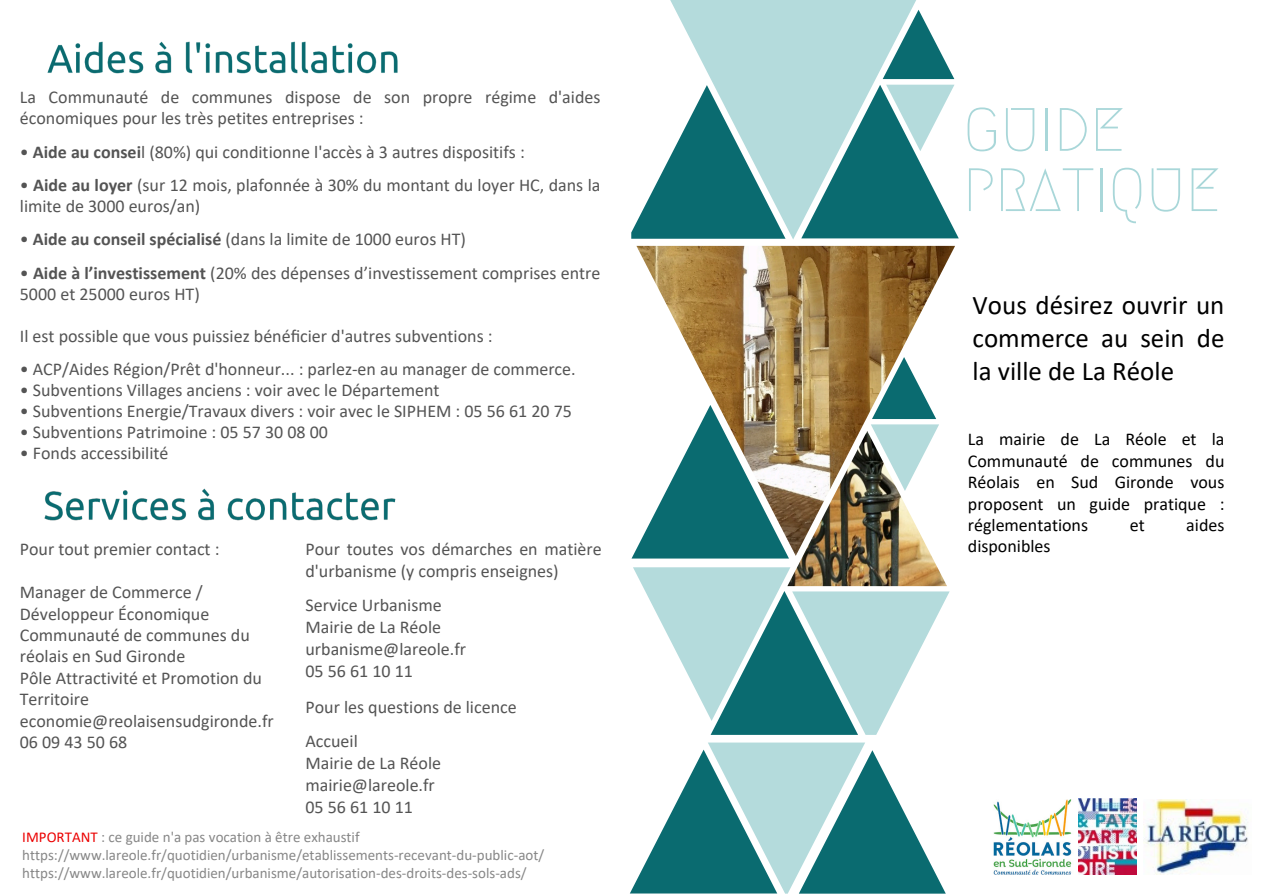
<style>
.page{position:relative;width:1263px;height:894px;background:#fff}
.page>*{position:absolute;margin:0;border:0;box-sizing:border-box;transform-origin:0 0}
.t1{font:27px/32.7px "Calibri";color:#000;text-align:justify}
.t2{font:18px/21.3px "Calibri";color:#545454}
.t3{font:18px/21.3px "Calibri";color:#000;text-align:justify}
.t4{font:15px "Calibri";color:#878787}
.s1{font-weight:700}
.s2{color:#eb0000}
</style>
<div class="page">
<svg style="left:630px;top:742px;width:316px;height:151px"></svg>
<img style="left:636px;top:246px;width:319px;height:185px">
<svg style="left:632px;top:405px;width:157px;height:153px"></svg>
<svg style="left:633px;top:567px;width:316px;height:167px"></svg>
<svg style="left:670px;top:0;width:246px;height:239px;background:#bcdedf"></svg>
<img style="left:787px;top:431px;width:160px;height:155px">
<svg style="left:631px;top:85px;width:154px;height:154px"></svg>
<svg style="left:871px;top:357px;width:68px;height:134px"></svg>
<svg style="left:801px;top:85px;width:158px;height:153px"></svg>
<svg style="left:883px;top:10px;width:71px;height:69px"></svg>
<img style="left:1143px;top:799px;width:105px;height:75px">
<img style="left:1079px;top:798px;width:57px;height:76px">
<img style="left:47px;top:41px;width:351px;height:33px">
<img style="left:44px;top:488px;width:352px;height:33px">
<svg style="left:968px;top:107px;width:28px;height:44px"></svg>
<svg style="left:1006px;top:108px;width:28px;height:43px"></svg>
<hr style="left:1046px;top:108px;width:2px;height:43px;background:#a9d7d9">
<svg style="left:1060px;top:108px;width:27px;height:43px"></svg>
<svg style="left:1096px;top:108px;width:27px;height:43px"></svg>
<svg style="left:969px;top:168px;width:24px;height:43px"></svg>
<svg style="left:1001px;top:168px;width:92px;height:43px"></svg>
<hr style="left:1100px;top:168px;width:2px;height:43px;background:#a9d7d9">
<svg style="left:1113px;top:168px;width:28px;height:55px"></svg>
<svg style="left:1152px;top:168px;width:28px;height:43px"></svg>
<svg style="left:1192px;top:168px;width:26px;height:43px"></svg>
<img style="left:993px;top:799px;width:79px;height:75px">
<h2 class="t2" style="left:20px;top:88px;width:582px">La Communauté de communes dispose de son propre régime d'aides économiques pour les très petites entreprises :</h2>
<h2 class="t2" style="left:20px;top:142px;width:506px">• <span class="s1">Aide au consei</span>l (80%) qui conditionne l'accès à 3 autres dispositifs :</h2>
<h2 class="t2" style="left:20px;top:176px;width:582px">• <span class="s1">Aide au loyer</span> (sur 12 mois, plafonnée à 30% du montant du loyer HC, dans la limite de 3000 euros/an)</h2>
<h2 class="t2" style="left:20px;top:230px;width:448px">• <span class="s1">Aide au conseil spécialisé</span> (dans la limite de 1000 euros HT)</h2>
<h2 class="t2" style="left:20px;top:263px;width:582px">• <span class="s1">Aide à l’investissement</span> (20% des dépenses d’investissement comprises entre<br>5000 et 25000 euros HT)</h2>
<h2 class="t2" style="left:20px;top:326px;width:474px">Il est possible que vous puissiez bénéficier d'autres subventions :</h2>
<p class="t2" style="left:20px;top:359px;width:557px">• ACP/Aides Région/Prêt d'honneur... : parlez-en au manager de commerce.</p>
<p class="t2" style="left:20px;top:380px;width:421px">• Subventions Villages anciens : voir avec le Département</p>
<p class="t2" style="left:20px;top:401px;width:554px">• Subventions Energie/Travaux divers : voir avec le SIPHEM : 05 56 61 20 75</p>
<p class="t2" style="left:20px;top:422px;width:310px">• Subventions Patrimoine : 05 57 30 08 00</p>
<p class="t2" style="left:20px;top:443px;width:150px">• Fonds accessibilité</p>
<h1 class="t1" style="left:973px;top:291px;width:253px">Vous désirez ouvrir un commerce au sein de la ville de La Réole</h1>
<p class="t3" style="left:968px;top:430px;width:258px">La mairie de La Réole et la Communauté de communes du Réolais en Sud Gironde vous proposent un guide pratique : réglementations</p>
<p class="t3" style="left:1130px;top:515px;width:16px">et</p>
<p class="t3" style="left:1186px;top:515px;width:40px">aides</p>
<h2 class="t2" style="left:305px;top:539px;width:298px">Pour toutes vos démarches en matière</h2>
<p class="t3" style="left:968px;top:537px;width:84px">disponibles</p>
<h2 class="t2" style="left:305px;top:561px;width:255px">d'urbanisme (y compris enseignes)</h2>
<p class="t2" style="left:305px;top:595px;width:162px;line-height:21.9px">Service Urbanisme<br>Mairie de La Réole urbanisme@lareole.fr<br>05 56 61 10 11</p>
<h2 class="t2" style="left:20px;top:540px;width:201px">Pour tout premier contact :</h2>
<h2 class="t2" style="left:20px;top:583px;width:255px">Manager de Commerce /<br>Développeur Économique<br>Communauté de communes du réolais en Sud Gironde<br>Pôle Attractivité et Promotion du<br>Territoire economie@reolaisensudgironde.fr<br>06 09 43 50 68</h2>
<h2 class="t2" style="left:305px;top:697px;width:213px">Pour les questions de licence</h2>
<h2 class="t2" style="left:305px;top:731px;width:137px;line-height:21.9px">Accueil<br>Mairie de La Réole mairie@lareole.fr<br>05 56 61 10 11</h2>
<h2 class="t4" style="left:22px;top:830px;width:339px"><span class="s2">IMPORTANT</span> : ce guide n'a pas vocation à être exhaustif</h2>
<h2 class="t4" style="left:22px;top:848px;width:523px">https://www.lareole.fr/quotidien/urbanisme/etablissements-recevant-du-public-aot/</h2>
<p class="t4" style="left:22px;top:866px;width:506px">https://www.lareole.fr/quotidien/urbanisme/autorisation-des-droits-des-sols-ads/</p>
</div>
